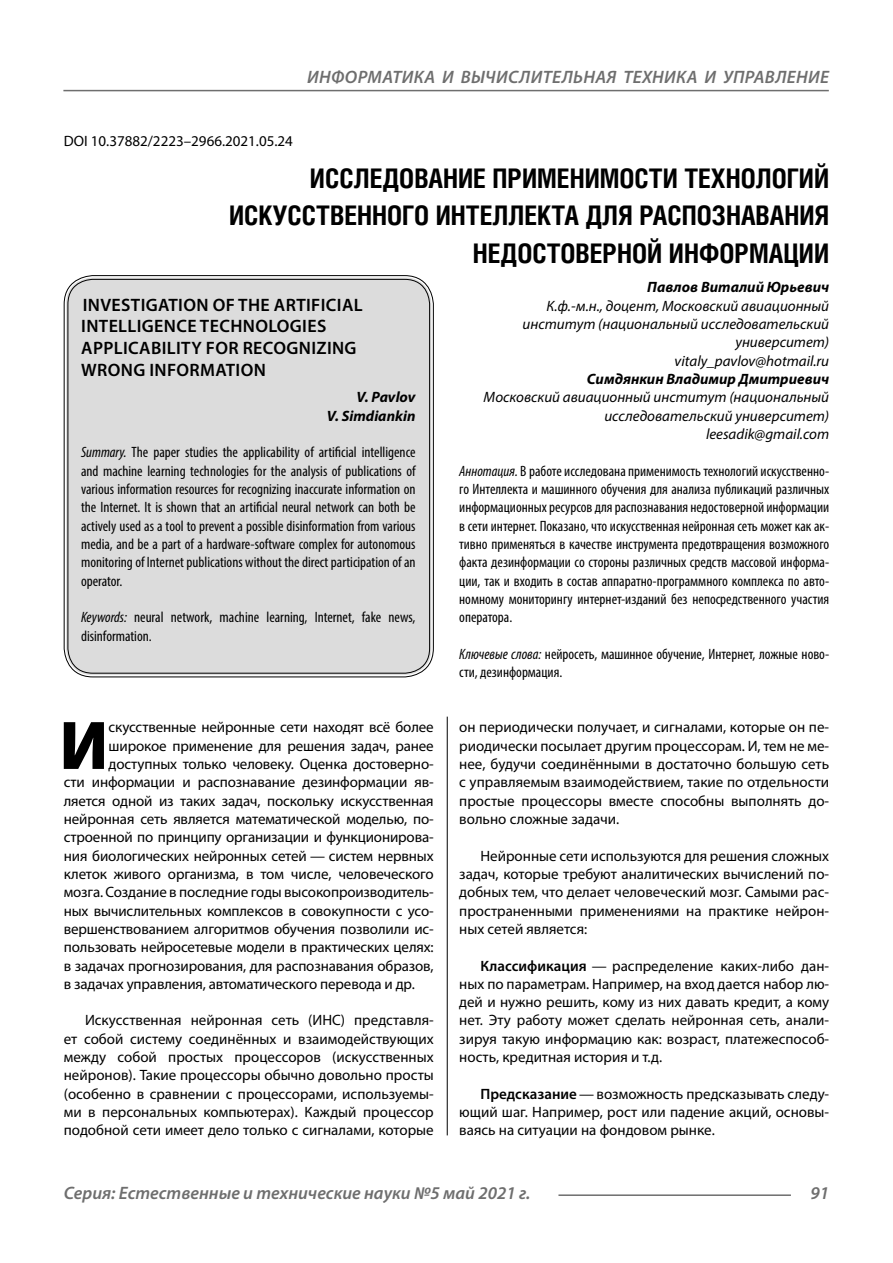
<style>
.page{position:relative;width:893px;height:1263px;background:#fff}
.page>*{position:absolute;margin:0;border:0;box-sizing:border-box;transform-origin:0 0}
.Bukvica{font:900 69.3px "Myriad Pro";color:#000}
.Header{font:700 27px/37.5px "Helios Cond C";color:#000;text-align:right}
.Header-eng{font:600 18px/21.6px "Myriad Pro";letter-spacing:.02em;color:#000}
.t1{font:italic 600 18px "Myriad Pro";color:#6e6e6e}
.Normal{font:15px/18.3px "Myriad Pro";color:#000;text-align:justify}
.Bukvica-2{font:15px "Myriad Pro";letter-spacing:-.01em;color:#000}
.Annotation-rus{font:condensed 15px/18.3px "Myriad Pro";color:#000;text-align:justify}
.Annotation-eng{font:condensed 15px/18.3px "Myriad Pro";color:#000;text-align:justify}
.Author-doc{font:italic 15px/18.3px "Myriad Pro";color:#000;text-align:right}
.Author{font:italic 700 15px "Myriad Pro";color:#000}
.Author-email{font:italic 15px "Myriad Pro";color:#000}
.DOI{font:15px "Myriad Pro";color:#000}
.Author-eng{font:italic 700 15px "Myriad Pro";color:#000}
.s1{font-style:italic}
.s2{font-weight:600}
</style>
<div class="page">
<hr style="left:447px;top:696px;width:1px;height:439px;background:#000">
<div style="left:43px;top:696px;width:786px;height:21px;background:#fff"></div>
<div style="left:66px;top:277px;width:365px;height:398px;background:#dcdcdc;border-radius:27px"></div>
<hr style="left:558px;top:1194px;width:233px;height:2px;background:#6e6e6e">
<hr style="left:63px;top:90px;width:766px;height:1px;background:#6e6e6e">
<p class="t1" style="left:307px;top:66px;width:25px">Информатика</p>
<p class="t1" style="left:442px;top:66px;width:55px">и вычислител</p>
<p class="t1" style="left:573px;top:66px;width:23px">ьная</p>
<p class="t1" style="left:623px;top:66px;width:12px">техника</p>
<p class="t1" style="left:705px;top:66px;width:41px">и управление</p>
<p class="DOI" style="left:64px;top:132px;width:231px">DOI 10.37882/2223–2966.2021.05.24</p>
<p class="Header" style="left:229px;top:159px;width:602px">ИССЛЕДОВАНИЕ ПРИМЕНИМОСТИ ТЕХНОЛОГИЙ<br>ИСКУССТВЕННОГО ИНТЕЛЛЕКТА ДЛЯ РАСПОЗНАВАНИЯ<br>НЕДОСТОВЕРНОЙ ИНФОРМАЦИИ</p>
<p class="Author" style="left:647px;top:278px;width:183px">Павлов Виталий Юрьевич</p>
<p class="Author-doc" style="left:523px;top:296px;width:308px">К.ф.-м.н., доцент, Московский авиационный институт (национальный исследовательский университет)</p>
<p class="Author-email" style="left:675px;top:351px;width:156px">vitaly_pavlov@hotmail.ru</p>
<p class="Author" style="left:587px;top:369px;width:244px">Симдянкин Владимир Дмитриевич</p>
<p class="Author-doc" style="left:483px;top:388px;width:347px">Московский авиационный институт (национальный исследовательский университет)</p>
<p class="Author-email" style="left:706px;top:425px;width:125px">leesadik@gmail.com</p>
<p class="Annotation-rus" style="left:459px;top:461px;width:371px"><span class="s1">Аннотация.</span> В работе исследована применимость технологий искусственно&shy;го Интеллекта и машинного обучения для анализа публикаций различных информационных ресурсов для распознавания недостоверной информации в сети интернет. Показано, что искусственная нейронная сеть может как ак&shy;тивно применяться в качестве инструмента предотвращения возможного факта дезинформации со стороны различных средств массовой информа&shy;ции, так и входить в состав аппаратно-программного комплекса по авто&shy;номному мониторингу интернет-изданий без непосредственного участия оператора.</p>
<p class="Annotation-rus" style="left:459px;top:645px;width:371px"><span class="s1">Ключевые слова:</span> нейросеть, машинное обучение, Интернет, ложные ново&shy;сти, дезинформация.</p>
<p class="Header-eng" style="left:81px;top:293px;width:283px">INVESTIGATION OF THE ARTIFICIAL<br>INTELLIGENCE TECHNOLOGIES<br>APPLICABILITY FOR RECOGNIZING<br>WRONG INFORMATION</p>
<p class="Author-eng" style="left:357px;top:388px;width:60px">V. Pavlov</p>
<p class="Author-eng" style="left:327px;top:406px;width:90px">V. Simdiankin</p>
<p class="Annotation-eng" style="left:81px;top:443px;width:336px"><span class="s1">Summary.</span> The paper studies the applicability of artificial intelligence and machine learning technologies for the analysis of publications of various information resources for recognizing inaccurate information on the Internet. It is shown that an artificial neural network can both be actively used as a tool to prevent a possible disinformation from various media, and be a part of a hardware-software complex for autonomous monitoring of Internet publications without the direct participation of an operator.</p>
<p class="Annotation-eng" style="left:81px;top:608px;width:336px"><span class="s1">Keywords:</span> neural network, machine learning, Internet, fake news, disinformation.</p>
<p class="Bukvica" style="left:59px;top:699px;width:50px">И</p>
<p class="Bukvica-2" style="left:109px;top:718px;width:327px">скусственные нейронные сети находят всё более</p>
<p class="Bukvica-2" style="left:109px;top:736px;width:327px">широкое применение для решения задач, ранее</p>
<p class="Bukvica-2" style="left:109px;top:755px;width:327px">доступных только человеку. Оценка достоверно-</p>
<p class="Bukvica-2" style="left:64px;top:773px;width:371px">сти информации и распознавание дезинформации яв-</p>
<p class="Bukvica-2" style="left:64px;top:791px;width:371px">ляется одной из таких задач, поскольку искусственная</p>
<p class="Bukvica-2" style="left:64px;top:810px;width:371px">нейронная сеть является математической моделью, по-</p>
<p class="Bukvica-2" style="left:64px;top:828px;width:371px">строенной по принципу организации и функционирова-</p>
<p class="Bukvica-2" style="left:64px;top:846px;width:371px">ния биологических нейронных сетей — систем нервных</p>
<p class="Bukvica-2" style="left:64px;top:864px;width:371px">клеток живого организма, в том числе, человеческого</p>
<p class="Bukvica-2" style="left:64px;top:883px;width:371px">мозга. Создание в последние годы высокопроизводитель-</p>
<p class="Bukvica-2" style="left:64px;top:901px;width:371px">ных вычислительных комплексов в совокупности с усо-</p>
<p class="Bukvica-2" style="left:64px;top:919px;width:371px">вершенствованием алгоритмов обучения позволили ис-</p>
<p class="Bukvica-2" style="left:64px;top:938px;width:371px">пользовать нейросетевые модели в практических целях:</p>
<p class="Bukvica-2" style="left:64px;top:956px;width:371px">в задачах прогнозирования, для распознавания образов,</p>
<p class="Bukvica-2" style="left:64px;top:974px;width:353px">в задачах управления, автоматического перевода и др.</p>
<p class="Normal" style="left:64px;top:1011px;width:371px;text-indent:21px">Искусственная нейронная сеть (ИНС) представля&shy;ет собой систему соединённых и взаимодействующих между собой простых процессоров (искусственных нейронов). Такие процессоры обычно довольно просты (особенно в сравнении с процессорами, используемы&shy;ми в персональных компьютерах). Каждый процессор подобной сети имеет дело только с сигналами, которые</p>
<p class="Normal" style="left:459px;top:718px;width:371px">он периодически получает, и сигналами, которые он пе&shy;риодически посылает другим процессорам. И, тем не ме&shy;нее, будучи соединёнными в достаточно большую сеть с управляемым взаимодействием, такие по отдельности простые процессоры вместе способны выполнять до&shy;вольно сложные задачи.</p>
<p class="Normal" style="left:459px;top:846px;width:371px;text-indent:21px">Нейронные сети используются для решения сложных задач, которые требуют аналитических вычислений по&shy;добных тем, что делает человеческий мозг. Самыми рас&shy;пространенными применениями на практике нейрон&shy;ных сетей является:</p>
<p class="Normal" style="left:459px;top:956px;width:371px;text-indent:21px"><span class="s2">Классификация</span> — распределение каких-либо дан&shy;ных по параметрам. Например, на вход дается набор лю&shy;дей и нужно решить, кому из них давать кредит, а кому нет. Эту работу может сделать нейронная сеть, анали&shy;зируя такую информацию как: возраст, платежеспособ&shy;ность, кредитная история и т.д.</p>
<p class="Normal" style="left:459px;top:1084px;width:371px;text-indent:21px"><span class="s2">Предсказание</span> — возможность предсказывать следу&shy;ющий шаг. Например, рост или падение акций, основы&shy;ваясь на ситуации на фондовом рынке.</p>
<p class="t1" style="left:64px;top:1182px;width:468px">Серия: Естественные и технические науки №5 май 2021 г.</p>
<p class="t1" style="left:810px;top:1182px;width:20px">91</p>
</div>
